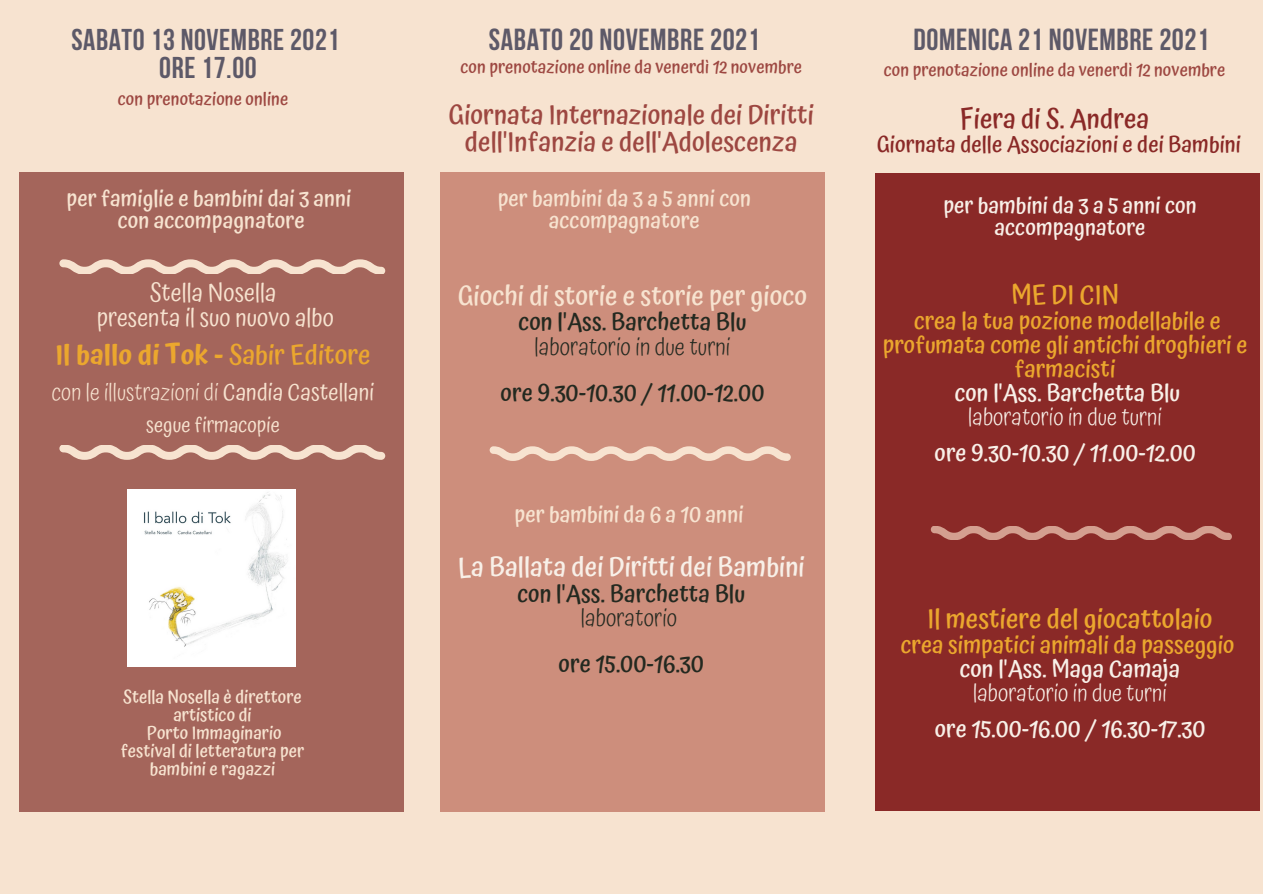
<style>
.page{position:relative;width:1263px;height:894px;background:#fff}
.page>*{position:absolute;margin:0;border:0;box-sizing:border-box;transform-origin:0 0}
.t1{font:700 30.3px "Bebas Neue";letter-spacing:.02em;color:#5d5968}
.t2{font:700 30px "Bebas Neue";letter-spacing:.02em;color:#5d5968}
.t3{font:500 27px/27px "Atma";color:#9d4741;text-align:center}
.t4{font:500 27px "Atma";color:#eba72e}
.t5{font:500 27px "Atma";color:#f7e3d0}
.t6{font:500 27px "Atma";color:#f8f0e8}
.t7{font:600 27px "Atma";color:#eba72e}
.t8{font:500 27px "Atma";color:#8a2927}
.t9{font:25.05px "Atma";color:#f7e3d0}
.t10{font:500 24.3px "Atma";color:#232920}
.t11{font:300 24.3px "Atma";color:#232920}
.t12{font:500 24px/24px "Atma";color:#eba72e;text-align:center}
.t13{font:500 24px "Atma";color:#f8f0e8}
.t14{font:300 24px "Atma";color:#f8f0e8}
.t15{font:300 23.4px "Atma";color:#f7e3d0}
.t16{font:500 22.5px/22.5px "Atma";color:#f7e3d0;text-align:center}
.t17{font:500 22.5px "Atma";color:#8a2927}
.t18{font:500 22.5px/22.5px "Atma";color:#f8f0e8;text-align:center}
.t19{font:21px "Atma";color:#f7e3d0}
.t20{font:500 18px "Atma";color:#9d4741}
.t21{font:500 18px/18px "Atma";color:#f7e3d0;text-align:center}
.s1{font-weight:500}
.s2{font-weight:400}
</style>
<div class="page">
<div style="left:0;top:0;width:1263px;height:893px;background:#f7e3d0"></div>
<div style="left:440px;top:172px;width:385px;height:639px;background:#cd8e7c"></div>
<div style="left:20px;top:172px;width:384px;height:639px;background:#a4655b"></div>
<img style="left:127px;top:489px;width:169px;height:177px">
<svg style="left:59px;top:260px;width:326px;height:14px"></svg>
<svg style="left:59px;top:445px;width:326px;height:14px"></svg>
<svg style="left:490px;top:446px;width:301px;height:14px"></svg>
<div style="left:875px;top:173px;width:385px;height:636px;background:#8a2927"></div>
<svg style="left:931px;top:526px;width:301px;height:13px"></svg>
<p class="t2" style="left:71px;top:27px;width:269px">SABATO 13 NOVEMBRE 2021</p>
<p class="t2" style="left:159px;top:56px;width:99px">ORE 17.00</p>
<p class="t20" style="left:118px;top:89px;width:172px">con prenotazione online</p>
<p class="t16" style="left:67px;top:187px;width:286px">per famiglie e bambini dai 3 anni</p>
<p class="t16" style="left:118px;top:209px;width:189px">con accompagnatore</p>
<p class="t9" style="left:150px;top:277px;width:128px">Stella Nosella</p>
<p class="t9" style="left:97px;top:303px;width:239px">presenta il suo nuovo albo</p>
<p class="t7" style="left:55px;top:338px;width:317px">Il ballo di Tok - <span class="s1">Sabir Editore</span></p>
<p class="t15" style="left:52px;top:378px;width:324px">con le illustrazioni di <span class="s2">Candia Castellani</span></p>
<p class="t19" style="left:146px;top:412px;width:135px">segue firmacopie</p>
<p class="t21" style="left:123px;top:687px;width:180px">Stella Nosella è direttore artistico di</p>
<p class="t21" style="left:147px;top:723px;width:136px">Porto Immaginario</p>
<p class="t21" style="left:121px;top:741px;width:185px">festival di letteratura per bambini e ragazzi</p>
<p class="t1" style="left:489px;top:27px;width:272px">SABATO 20 NOVEMBRE 2021</p>
<p class="t1" style="left:913px;top:27px;width:297px">DOMENICA 21 NOVEMBRE 2021</p>
<p class="t20" style="left:460px;top:56px;width:343px">con prenotazione online da venerdì 12 novembre</p>
<p class="t20" style="left:884px;top:59px;width:343px">con prenotazione online da venerdì 12 novembre</p>
<p class="t3" style="left:448px;top:101px;width:367px">Giornata Internazionale dei Diritti dell'Infanzia e dell'Adolescenza</p>
<p class="t16" style="left:498px;top:187px;width:255px">per bambini da 3 a 5 anni con accompagnatore</p>
<p class="t5" style="left:458px;top:279px;width:351px">Giochi di storie e storie per gioco</p>
<p class="t10" style="left:519px;top:307px;width:229px">con l'Ass. Barchetta Blu</p>
<p class="t11" style="left:535px;top:332px;width:197px">laboratorio in due turni</p>
<p class="t10" style="left:501px;top:378px;width:265px">ore 9.30-10.30 / 11.00-12.00</p>
<p class="t16" style="left:515px;top:502px;width:231px">per bambini da 6 a 10 anni</p>
<p class="t6" style="left:458px;top:551px;width:349px">La Ballata dei Diritti dei Bambini</p>
<p class="t10" style="left:517px;top:579px;width:229px">con l'Ass. Barchetta Blu</p>
<p class="t11" style="left:581px;top:603px;width:98px">laboratorio</p>
<p class="t10" style="left:559px;top:649px;width:147px">ore 15.00-16.30</p>
<p class="t8" style="left:960px;top:103px;width:191px">Fiera di S. Andrea</p>
<p class="t17" style="left:877px;top:131px;width:366px">Giornata delle Associazioni e dei Bambini</p>
<p class="t18" style="left:943px;top:193px;width:255px">per bambini da 3 a 5 anni con accompagnatore</p>
<p class="t4" style="left:1011px;top:279px;width:110px">ME DI CIN</p>
<p class="t12" style="left:883px;top:309px;width:366px">crea la tua pozione modellabile e profumata come gli antichi droghieri e farmacisti</p>
<p class="t13" style="left:955px;top:379px;width:227px">con l'Ass. Barchetta Blu</p>
<p class="t14" style="left:968px;top:403px;width:195px">laboratorio in due turni</p>
<p class="t13" style="left:935px;top:439px;width:263px">ore 9.30-10.30 / 11.00-12.00</p>
<p class="t4" style="left:927px;top:603px;width:287px">Il mestiere del giocattolaio</p>
<p class="t12" style="left:901px;top:633px;width:335px">crea simpatici animali da passeggio</p>
<p class="t13" style="left:960px;top:655px;width:222px">con l'Ass. Maga Camaja</p>
<p class="t14" style="left:973px;top:679px;width:195px">laboratorio in due turni</p>
<p class="t13" style="left:935px;top:714px;width:272px">ore 15.00-16.00 / 16.30-17.30</p>
</div>
